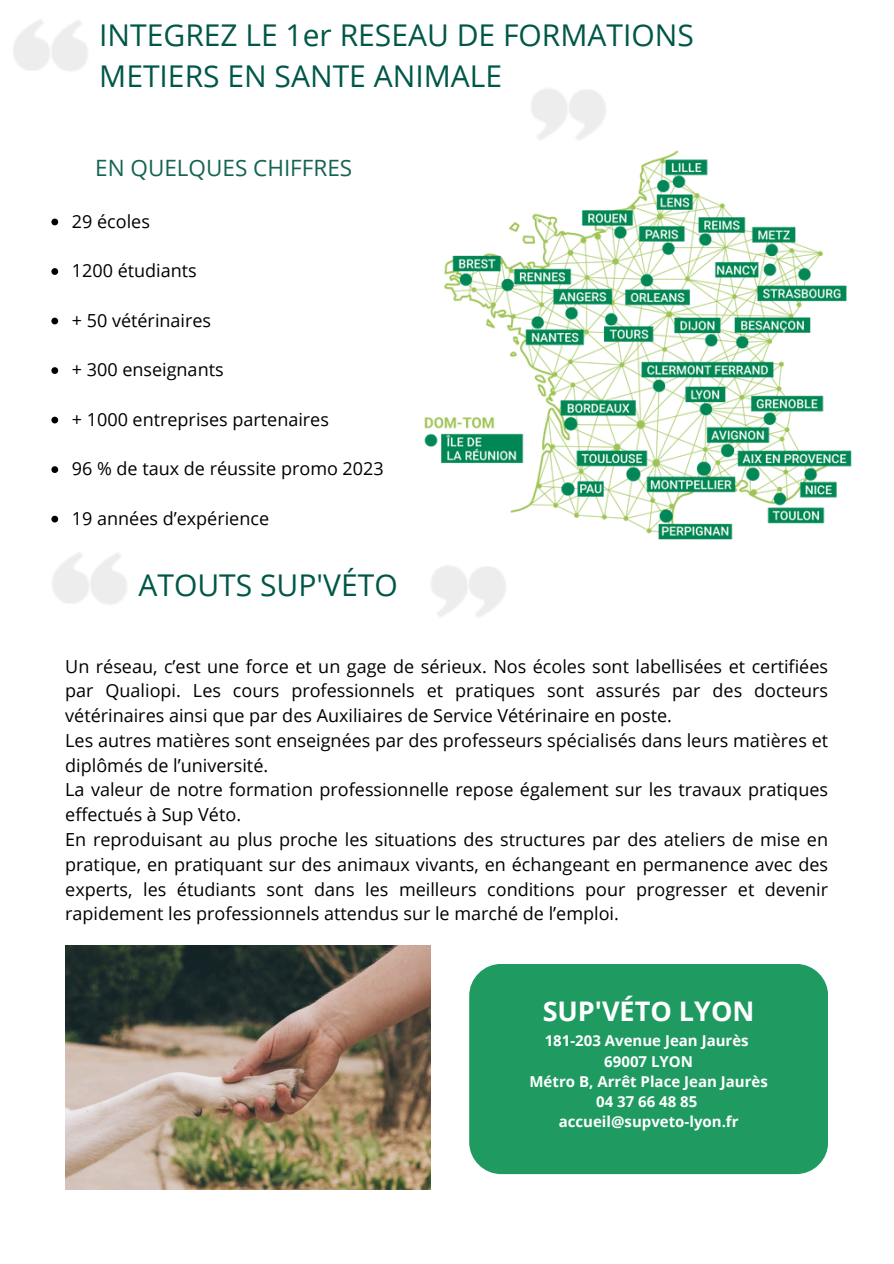
<style>
.page{position:relative;width:894px;height:1264px;background:#fff}
.page>*{position:absolute;margin:0;border:0;box-sizing:border-box;transform-origin:0 0}
.t1{font:30px/41.7px "Open Sans";color:#005748}
.t2{font:700 27px "Open Sans";color:#fff}
.t3{font:22.5px "Open Sans";color:#146353}
.t4{font:18px/24.8px "Open Sans";color:#000}
.t5{font:700 15px "Open Sans";color:#fff}
</style>
<div class="page">
<img style="left:65px;top:945px;width:365px;height:243px">
<div style="left:469px;top:963px;width:358px;height:211px;background:#1f9b62;border-radius:32px"></div>
<img style="left:424px;top:133px;width:428px;height:407px">
<svg style="left:51px;top:219px;width:7px;height:6px"></svg>
<svg style="left:51px;top:268px;width:7px;height:7px"></svg>
<svg style="left:51px;top:318px;width:7px;height:6px"></svg>
<svg style="left:51px;top:367px;width:7px;height:7px"></svg>
<svg style="left:51px;top:417px;width:7px;height:6px"></svg>
<svg style="left:51px;top:466px;width:7px;height:7px"></svg>
<svg style="left:51px;top:516px;width:7px;height:6px"></svg>
<h2 class="t1" style="left:99px;top:13px;width:596px">INTEGREZ LE 1er RESEAU DE FORMATIONS<br>METIERS EN SANTE ANIMALE</h2>
<p class="t3" style="left:95px;top:152px;width:258px">EN QUELQUES CHIFFRES</p>
<p class="t4" style="left:72px;top:208px;width:79px">29 écoles</p>
<p class="t4" style="left:72px;top:258px;width:126px">1200 étudiants</p>
<p class="t4" style="left:72px;top:307px;width:141px">+ 50 vétérinaires</p>
<p class="t4" style="left:72px;top:357px;width:153px">+ 300 enseignants</p>
<p class="t4" style="left:72px;top:406px;width:258px">+ 1000 entreprises partenaires</p>
<h1 class="t4" style="left:72px;top:456px;width:313px">96 % de taux de réussite promo 2023</h1>
<h4 class="t4" style="left:72px;top:505px;width:199px">19 années d’expérience</h4>
<h3 class="t1" style="left:138px;top:564px;width:261px">ATOUTS SUP'VÉTO</h3>
<p class="t4" style="left:65px;top:653px;width:764px">Un réseau, c’est une force et un gage de sérieux. Nos écoles sont labellisées et certifiées par Qualiopi. Les cours professionnels et pratiques sont assurés par des docteurs vétérinaires ainsi que par des Auxiliaires de Service Vétérinaire en poste.<br>Les autres matières sont enseignées par des professeurs spécialisés dans leurs matières et diplômés de l’université.<br>La valeur de notre formation professionnelle repose également sur les travaux pratiques effectués à Sup Véto.<br>En reproduisant au plus proche les situations des structures par des ateliers de mise en pratique, en pratiquant sur des animaux vivants, en échangeant en permanence avec des experts, les étudiants sont dans les meilleurs conditions pour progresser et devenir rapidement les professionnels attendus sur le marché de l’emploi.</p>
<p class="t2" style="left:542px;top:992px;width:213px">SUP'VÉTO LYON</p>
<p class="t5" style="left:544px;top:1030px;width:205px">181-203 Avenue Jean Jaurès</p>
<p class="t5" style="left:604px;top:1050px;width:90px">69007 LYON</p>
<p class="t5" style="left:529px;top:1070px;width:240px">Métro B, Arrêt Place Jean Jaurès</p>
<p class="t5" style="left:596px;top:1090px;width:103px">04 37 66 48 85</p>
<p class="t5" style="left:558px;top:1111px;width:181px">accueil@supveto-lyon.fr</p>
</div>
